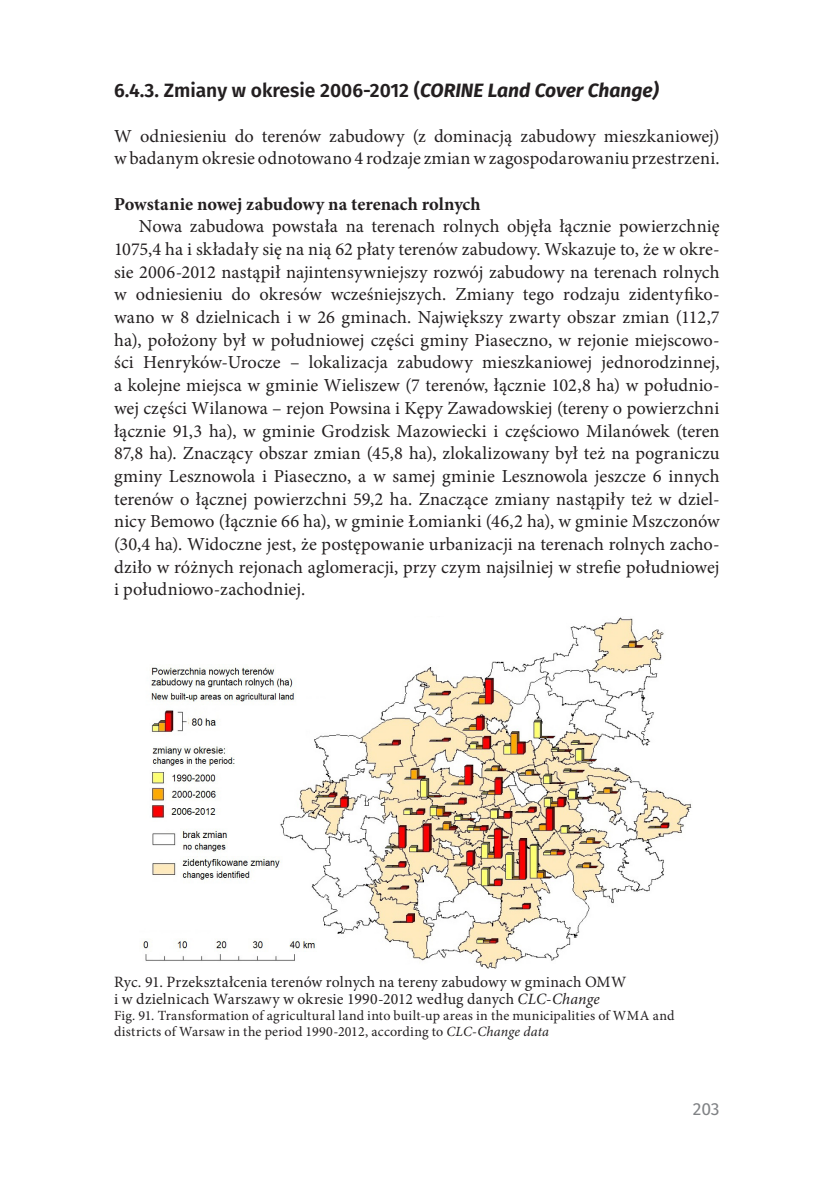
<style>
.page{position:relative;width:814px;height:1181px;background:#fff}
.page>*{position:absolute;margin:0;border:0;box-sizing:border-box;transform-origin:0 0}
.tytul_3{font:600 19.25px "Fira Sans";color:#231f20}
.akapit{font:18.38px/22.8px "Minion Pro";letter-spacing:.005em;color:#231f20;text-align:justify}
.akapit_1{font:18.38px/22.8px "Minion Pro";color:#231f20}
.akapit-2{font:700 18.38px "Minion Pro";color:#231f20}
.t1{font:17.5px "Fira Sans";color:#808285}
.podpis{font:15.75px/17.5px "Minion Pro";letter-spacing:.005em;color:#231f20}
.podpis_ang{font:14px/15.8px "Minion Pro";letter-spacing:.015em;color:#231f20}
.s1{font-weight:700;font-style:italic}
.s2{font-style:italic}
</style>
<div class="page">
<img style="left:143px;top:617px;width:549px;height:352px">
<p class="tytul_3" style="left:114px;top:75px;width:546px">6.4.3. Zmiany w okresie 2006-2012 (<span class="s1">CORINE Land Cover Change)</span></p>
<p class="akapit_1" style="left:114px;top:124px;width:607px">W odniesieniu do terenów zabudowy (z dominacją zabudowy mieszkaniowej) w badanym okresie odnotowano 4 rodzaje zmian w zagospodarowaniu przestrzeni.</p>
<p class="akapit-2" style="left:114px;top:191px;width:368px">Powstanie nowej zabudowy na terenach rolnych</p>
<p class="akapit" style="left:114px;top:215px;width:607px;text-indent:25px">Nowa zabudowa powstała na terenach rolnych objęła łącznie powierzchnię 1075,4 ha i składały się na nią 62 płaty terenów zabudowy. Wskazuje to, że w okre&shy;sie 2006-2012 nastąpił najintensywniejszy rozwój zabudowy na terenach rolnych w odniesieniu do okresów wcześniejszych. Zmiany tego rodzaju zidentyfiko&shy;wano w 8 dzielnicach i w 26 gminach. Największy zwarty obszar zmian (112,7 ha), położony był w południowej części gminy Piaseczno, w rejonie miejscowo&shy;ści Henryków-Urocze – lokalizacja zabudowy mieszkaniowej jednorodzinnej, a kolejne miejsca w gminie Wieliszew (7 terenów, łącznie 102,8 ha) w południo&shy;wej części Wilanowa – rejon Powsina i Kępy Zawadowskiej (tereny o powierzchni łącznie 91,3 ha), w gminie Grodzisk Mazowiecki i częściowo Milanówek (teren 87,8 ha). Znaczący obszar zmian (45,8 ha), zlokalizowany był też na pograniczu gminy Lesznowola i Piaseczno, a w samej gminie Lesznowola jeszcze 6 innych terenów o łącznej powierzchni 59,2 ha. Znaczące zmiany nastąpiły też w dziel&shy;nicy Bemowo (łącznie 66 ha), w gminie Łomianki (46,2 ha), w gminie Mszczonów (30,4 ha). Widoczne jest, że postępowanie urbanizacji na terenach rolnych zacho&shy;dziło w różnych rejonach aglomeracji, przy czym najsilniej w strefie południowej i południowo-zachodniej.</p>
<p class="podpis" style="left:114px;top:973px;width:513px">Ryc. 91. Przekształcenia terenów rolnych na tereny zabudowy w gminach OMW i w dzielnicach Warszawy w okresie 1990-2012 według danych <span class="s2">CLC-Change</span></p>
<p class="podpis_ang" style="left:114px;top:1007px;width:562px">Fig. 91. Transformation of agricultural land into built-up areas in the municipalities of WMA and districts of Warsaw in the period 1990-2012, according to <span class="s2">CLC-Change data</span></p>
<p class="t1" style="left:692px;top:1096px;width:28px">203</p>
</div>
